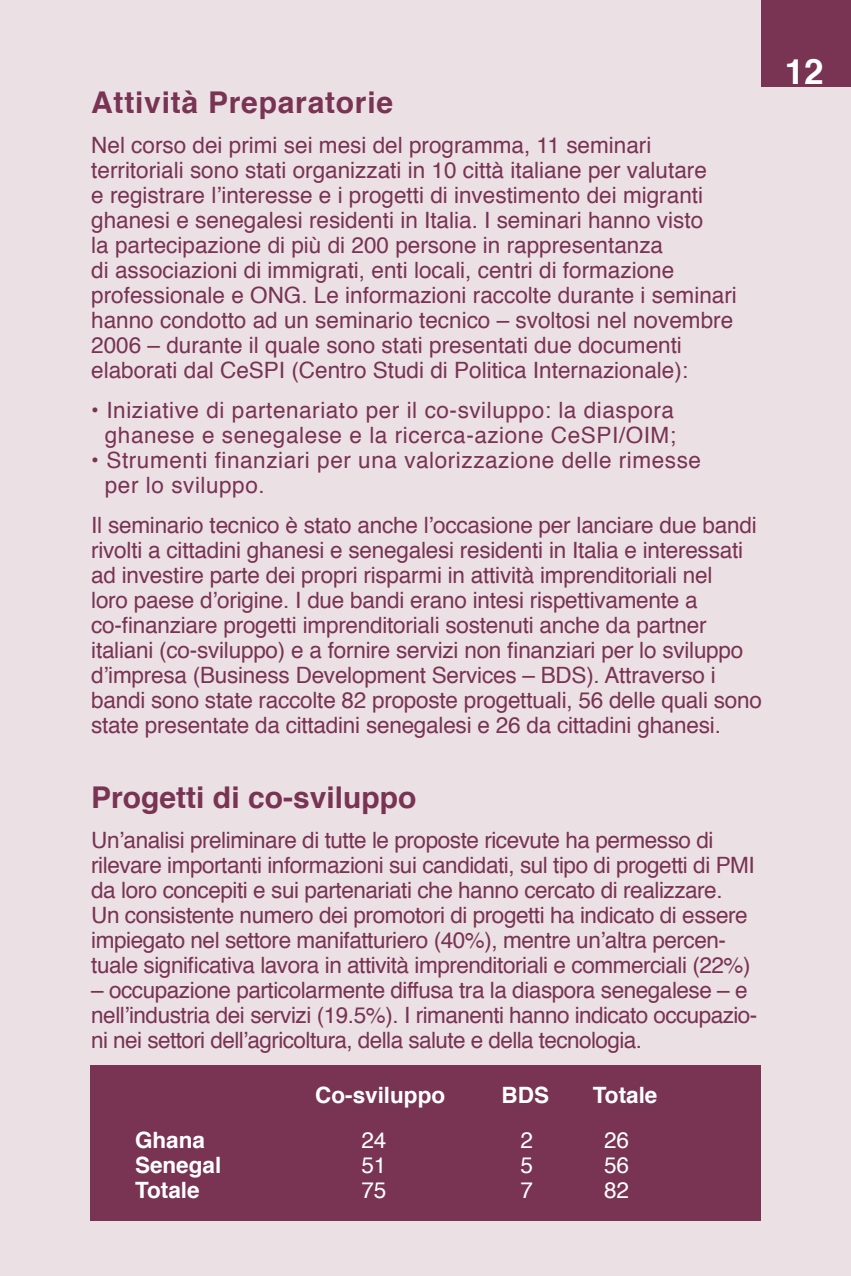
<style>
.page{position:relative;width:851px;height:1276px;background:#fff}
.page>*{position:absolute;margin:0;border:0;box-sizing:border-box;transform-origin:0 0}
.t1{font:700 35px "Helvetica";color:#fff}
.t2{font:700 30px "Helvetica";color:#793353}
.t3{font:700 30px "Helvetica";letter-spacing:.025em;color:#793353}
.t4{font:22.5px/25px "Helvetica";letter-spacing:-.01em;color:#793353}
.t5{font:22.5px/25px "Helvetica";letter-spacing:.025em;color:#793353;text-align:right}
.t6{font:700 22.5px "Helvetica";color:#fff}
.t7{font:22.5px "Helvetica";color:#fff}
</style>
<div class="page">
<div style="left:0;top:0;width:850px;height:1276px;background:#ebe1e4"></div>
<div style="left:90px;top:1065px;width:670px;height:155px;background:#793353"></div>
<div style="left:760px;top:0;width:90px;height:87px;background:#793353"></div>
<h2 class="t3" style="left:91px;top:75px;width:303px">Attività Preparatorie</h2>
<p class="t4" style="left:91px;top:132px;width:647px">Nel corso dei primi sei mesi del programma, 11 seminari territoriali sono stati organizzati in 10 città italiane per valutare<br>e registrare l’interesse e i progetti di investimento dei migranti ghanesi e senegalesi residenti in Italia. I seminari hanno visto<br>la partecipazione di più di 200 persone in rappresentanza<br>di associazioni di immigrati, enti locali, centri di formazione professionale e ONG. Le informazioni raccolte durante i seminari hanno condotto ad un seminario tecnico – svoltosi nel novembre 2006 – durante il quale sono stati presentati due documenti elaborati dal CeSPI (Centro Studi di Politica Internazionale):</p>
<p class="t5" style="left:91px;top:397px;width:586px">• Iniziative di partenariato per il co-sviluppo: la diaspora ghanese e senegalese e la ricerca-azione CeSPI/OIM;</p>
<p class="t5" style="left:105px;top:447px;width:597px;text-align:left;text-indent:-14px">• Strumenti finanziari per una valorizzazione delle rimesse per lo sviluppo.</p>
<p class="t4" style="left:91px;top:512px;width:672px">Il seminario tecnico è stato anche l’occasione per lanciare due bandi rivolti a cittadini ghanesi e senegalesi residenti in Italia e interessati ad investire parte dei propri risparmi in attività imprenditoriali nel<br>loro paese d’origine. I due bandi erano intesi rispettivamente a co-finanziare progetti imprenditoriali sostenuti anche da partner italiani (co-sviluppo) e a fornire servizi non finanziari per lo sviluppo d’impresa (Business Development Services – BDS). Attraverso i bandi sono state raccolte 82 proposte progettuali, 56 delle quali sono state presentate da cittadini senegalesi e 26 da cittadini ghanesi.</p>
<h2 class="t2" style="left:91px;top:770px;width:327px">Progetti di co-sviluppo</h2>
<p class="t4" style="left:91px;top:827px;width:665px">Un’analisi preliminare di tutte le proposte ricevute ha permesso di rilevare importanti informazioni sui candidati, sul tipo di progetti di PMI da loro concepiti e sui partenariati che hanno cercato di realizzare.<br>Un consistente numero dei promotori di progetti ha indicato di essere impiegato nel settore manifatturiero (40%), mentre un’altra percen&shy;tuale significativa lavora in attività imprenditoriali e commerciali (22%)</p>
<p class="t4" style="left:91px;top:977px;width:667px">– occupazione particolarmente diffusa tra la diaspora senegalese – e nell’industria dei servizi (19.5%). I rimanenti hanno indicato occupazio&shy;ni nei settori dell’agricoltura, della salute e della tecnologia.</p>
<p class="t6" style="left:315px;top:1075px;width:132px">Co-sviluppo</p>
<p class="t6" style="left:501px;top:1075px;width:49px">BDS</p>
<p class="t6" style="left:593px;top:1075px;width:66px">Totale</p>
<p class="t6" style="left:135px;top:1120px;width:72px">Ghana</p>
<p class="t7" style="left:361px;top:1121px;width:27px">24</p>
<p class="t7" style="left:520px;top:1121px;width:14px">2</p>
<p class="t7" style="left:604px;top:1121px;width:27px">26</p>
<p class="t6" style="left:135px;top:1145px;width:88px">Senegal</p>
<p class="t7" style="left:361px;top:1146px;width:27px">51</p>
<p class="t7" style="left:520px;top:1146px;width:14px">5</p>
<p class="t7" style="left:604px;top:1146px;width:27px">56</p>
<p class="t6" style="left:135px;top:1170px;width:66px">Totale</p>
<p class="t7" style="left:361px;top:1171px;width:27px">75</p>
<p class="t7" style="left:520px;top:1171px;width:14px">7</p>
<p class="t7" style="left:604px;top:1171px;width:27px">82</p>
<h1 class="t1" style="left:784px;top:40px;width:40px">12</h1>
</div>
